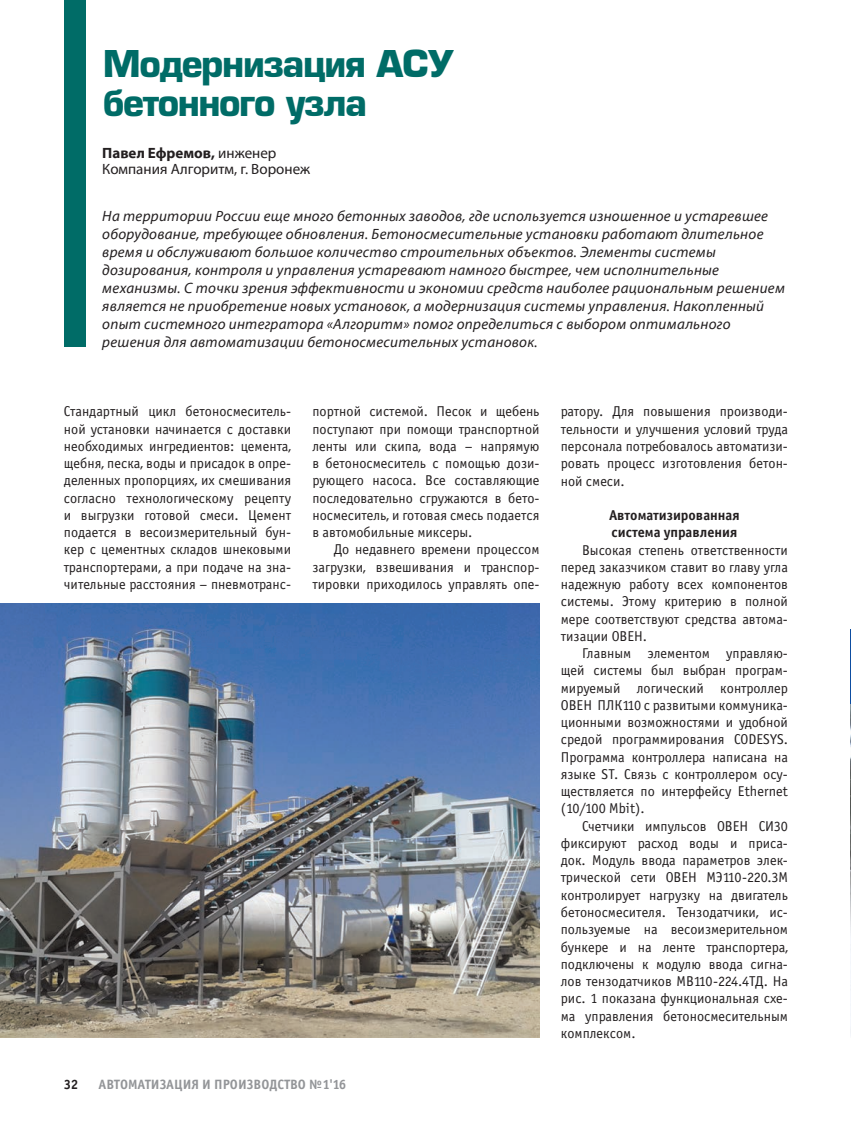
<style>
.page{position:relative;width:851px;height:1127px;background:#fff}
.page>*{position:absolute;margin:0;border:0;box-sizing:border-box;transform-origin:0 0}
.t1{font:700 36px/39px "Europe C";letter-spacing:-.04em;color:#006c67}
.t2{font:italic 15px/18px "Myriad Pro";letter-spacing:.02em;color:#231f20}
.t3{font:15px/16.5px "Myriad Pro";color:#231f20}
.t4{font:14.25px/17.2px "Officina Sans Book C";color:#231f20;text-align:justify}
.t5{font:14.25px/17.2px "Officina Sans Bold C";color:#231f20}
.t6{font:13.5px "Officina Sans Bold C";color:#939598}
.t7{font:13.5px "Officina Sans Bold C";color:#231f20}
.s1{font-weight:700}
</style>
<div class="page">
<img style="left:850px;top:703px;width:1px;height:333px">
<div style="left:65px;top:0;width:21px;height:347px;background:#006c67"></div>
<img style="left:0;top:604px;width:539px;height:433px">
<hr style="left:850px;top:629px;width:1px;height:74px;background:#0d4da1">
<h1 class="t1" style="left:103px;top:44px;width:353px">Модернизация АСУ бетонного узла</h1>
<p class="t3" style="left:102px;top:144px;width:209px"><span class="s1">Павел Ефремов,</span> инженер<br>Компания Алгоритм, г. Воронеж</p>
<p class="t2" style="left:102px;top:206px;width:684px">На территории России еще много бетонных заводов, где используется изношенное и устаревшее оборудование, требующее обновления. Бетоносмесительные установки работают длительное время и обслуживают большое количество строительных объектов. Элементы системы дозирования, контроля и управления устаревают намного быстрее, чем исполнительные механизмы. С точки зрения эффективности и экономии средств наиболее рациональным решением является не приобретение новых установок, а модернизация системы управления. Накопленный опыт системного интегратора «Алгоритм» помог определиться с выбором оптимального решения для автоматизации бетоносмесительных установок.</p>
<p class="t4" style="left:64px;top:403px;width:229px">Стандартный цикл бетоносмеситель&shy;ной установки начинается с доставки необходимых ингредиентов: цемента, щебня, песка, воды и присадок в опре&shy;деленных пропорциях, их смешивания согласно технологическому рецепту и выгрузки готовой смеси. Цемент подается в весоизмерительный бун&shy;кер с цементных складов шнековыми транспортерами, а при подаче на зна&shy;чительные расстояния – пневмотранс-</p>
<p class="t4" style="left:312px;top:403px;width:229px">портной системой. Песок и щебень поступают при помощи транспортной ленты или скипа, вода – напрямую в бетоносмеситель с помощью дози&shy;рующего насоса. Все составляющие последовательно сгружаются в бето&shy;носмеситель, и готовая смесь подается в автомобильные миксеры.</p>
<p class="t4" style="left:312px;top:541px;width:229px;text-indent:21px">До недавнего времени процессом загрузки, взвешивания и транспор&shy;тировки приходилось управлять опе-</p>
<p class="t7" style="left:64px;top:1077px;width:16px">32</p>
<p class="t6" style="left:98px;top:1077px;width:249px">АВТОМАТИЗАЦИЯ И ПРОИЗВОДСТВО №1'16</p>
<p class="t4" style="left:560px;top:403px;width:229px">ратору. Для повышения производи&shy;тельности и улучшения условий труда персонала потребовалось автоматизи&shy;ровать процесс изготовления бетон&shy;ной смеси.</p>
<p class="t5" style="left:609px;top:507px;width:132px">Автоматизированная система управления</p>
<p class="t4" style="left:560px;top:541px;width:229px;text-indent:21px">Высокая степень ответственности перед заказчиком ставит во главу угла надежную работу всех компонентов системы. Этому критерию в полной мере соответствуют средства автома&shy;тизации ОВЕН.</p>
<p class="t4" style="left:560px;top:645px;width:229px;text-indent:21px">Главным элементом управляю&shy;щей системы был выбран програм&shy;мируемый логический контроллер ОВЕН ПЛК110 с развитыми коммуника&shy;ционными возможностями и удобной средой программирования CODESYS.<br>Программа контроллера написана на языке ST. Связь с контроллером осу&shy;ществляется по интерфейсу Ethernet (10/100 Mbit).</p>
<p class="t4" style="left:560px;top:817px;width:229px;text-indent:21px">Счетчики импульсов ОВЕН СИ30 фиксируют расход воды и приса&shy;док. Модуль ввода параметров элек&shy;трической сети ОВЕН МЭ110-220.3М контролирует нагрузку на двигатель бетоносмесителя. Тензодатчики, ис&shy;пользуемые на весоизмерительном бункере и на ленте транспортера, подключены к модулю ввода сигна&shy;лов тензодатчиков МВ110-224.4ТД. На рис. 1 показана функциональная схе&shy;ма управления бетоносмесительным комплексом.</p>
</div>
